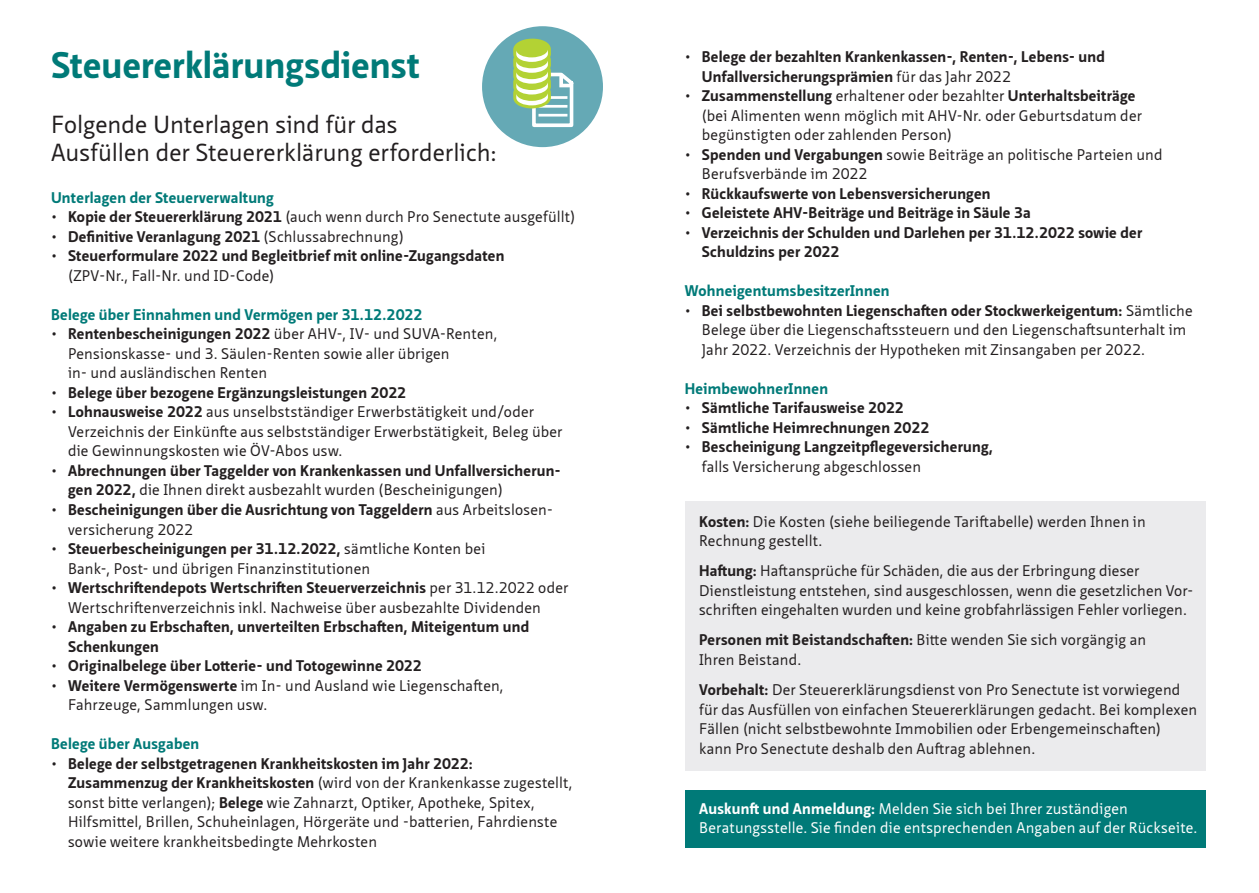
<style>
.page{position:relative;width:1259px;height:893px;background:#fff}
.page>*{position:absolute;margin:0;border:0;box-sizing:border-box;transform-origin:0 0}
.t1{font:700 36px "Neue Sans Pro";letter-spacing:.005em;color:#007a78}
.t2{font:24px/28.8px "Neue Sans Pro";color:#231f20}
.t3{font:15px/19.5px "Neue Sans Pro";letter-spacing:.01em;color:#231f20}
.t4{font:700 15px/19.5px "Neue Sans Pro";letter-spacing:.015em;color:#231f20}
.t5{font:700 15px "Neue Sans Pro";letter-spacing:.015em;color:#007a78}
.t6{font:15px/19.5px "Neue Sans Pro";letter-spacing:.01em;color:#fff}
.s1{font-weight:700}
.s2{font-weight:400}
</style>
<div class="page">
<div style="left:685px;top:502px;width:520px;height:269px;background:#ebebed"></div>
<div style="left:482px;top:26px;width:121px;height:121px;background:#65a9b5;border-radius:50%"></div>
<svg style="left:513px;top:38px;width:61px;height:90px"></svg>
<div style="left:685px;top:790px;width:520px;height:58px;background:#007a78"></div>
<h1 class="t1" style="left:51px;top:42px;width:370px">Steuererklärungsdienst</h1>
<h2 class="t2" style="left:51px;top:109px;width:447px">Folgende Unterlagen sind für das<br>Ausfüllen der Steuererklärung erforderlich:</h2>
<p class="t5" style="left:51px;top:188px;width:224px">Unterlagen der Steuerverwaltung</p>
<p class="t3" style="left:51px;top:207px;width:526px">• <span class="s1">Kopie der Steuererklärung 2021</span> (auch wenn durch Pro Senectute ausgefüllt)</p>
<p class="t4" style="left:51px;top:227px;width:354px"><span class="s2">•</span> Definitive Veranlagung 2021 <span class="s2">(Schlussabrechnung)</span></p>
<p class="t4" style="left:68px;top:246px;width:438px;text-indent:-17px"><span class="s2">•</span> Steuerformulare 2022 und Begleitbrief mit online-Zugangsdaten <span class="s2">(ZPV-Nr., Fall-Nr. und ID-Code)</span></p>
<p class="t5" style="left:51px;top:305px;width:373px">Belege über Einnahmen und Vermögen per 31.12.2022</p>
<p class="t3" style="left:68px;top:324px;width:431px;text-indent:-17px">• <span class="s1">Rentenbescheinigungen 2022</span> über AHV-, IV- und SUVA-Renten,<br>Pensionskasse- und 3. Säulen-Renten sowie aller übrigen<br>in- und ausländischen Renten</p>
<p class="t4" style="left:51px;top:383px;width:357px"><span class="s2">•</span> Belege über bezogene Ergänzungsleistungen 2022</p>
<p class="t3" style="left:68px;top:402px;width:496px;text-indent:-17px">• <span class="s1">Lohnausweise 2022</span> aus unselbstständiger Erwerbstätigkeit und/oder<br>Verzeichnis der Einkünfte aus selbstständiger Erwerbstätigkeit, Beleg über die Gewinnungskosten wie ÖV-Abos usw.</p>
<p class="t4" style="left:68px;top:461px;width:494px;text-indent:-17px"><span class="s2">•</span> Abrechnungen über Taggelder von Krankenkassen und Unfallversicherun&shy;gen 2022, <span class="s2">die Ihnen direkt ausbezahlt wurden (Bescheinigungen)</span></p>
<p class="t4" style="left:68px;top:500px;width:486px;text-indent:-17px"><span class="s2">•</span> Bescheinigungen über die Ausrichtung von Taggeldern <span class="s2">aus Arbeitslosen&shy;versicherung 2022</span></p>
<p class="t3" style="left:68px;top:539px;width:419px;text-indent:-17px">• <span class="s1">Steuerbescheinigungen per 31.12.2022,</span> sämtliche Konten bei<br>Bank-, Post- und übrigen Finanzinstitutionen</p>
<p class="t3" style="left:68px;top:578px;width:502px;text-indent:-17px">• <span class="s1">Wertschriftendepots Wertschriften Steuerverzeichnis</span> per 31.12.2022 oder<br>Wertschriftenverzeichnis inkl. Nachweise über ausbezahlte Dividenden</p>
<p class="t4" style="left:68px;top:617px;width:462px;text-indent:-17px"><span class="s2">•</span> Angaben zu Erbschaften, unverteilten Erbschaften, Miteigentum und<br>Schenkungen</p>
<p class="t4" style="left:51px;top:656px;width:372px"><span class="s2">•</span> Originalbelege über Lotterie- und Totogewinne 2022</p>
<p class="t3" style="left:68px;top:675px;width:437px;text-indent:-17px">• <span class="s1">Weitere Vermögenswerte</span> im In- und Ausland wie Liegenschaften,<br>Fahrzeuge, Sammlungen usw.</p>
<p class="t5" style="left:51px;top:734px;width:150px">Belege über Ausgaben</p>
<p class="t3" style="left:68px;top:753px;width:506px;text-indent:-17px">• <span class="s1">Belege der selbstgetragenen Krankheitskosten im Jahr 2022:<br>Zusammenzug der Krankheitskosten</span> (wird von der Krankenkasse zugestellt, sonst bitte verlangen); <span class="s1">Belege</span> wie Zahnarzt, Optiker, Apotheke, Spitex, Hilfsmittel, Brillen, Schuheinlagen, Hörgeräte und -batterien, Fahrdienste sowie weitere krankheitsbedingte Mehrkosten</p>
<p class="t4" style="left:702px;top:47px;width:405px;text-indent:-17px"><span class="s2">•</span> Belege der bezahlten Krankenkassen-, Renten-, Lebens- und<br>Unfallversicherungsprämien <span class="s2">für das Jahr 2022</span></p>
<p class="t3" style="left:702px;top:86px;width:441px;text-indent:-17px">• <span class="s1">Zusammenstellung</span> erhaltener oder bezahlter <span class="s1">Unterhaltsbeiträge </span>(bei Alimenten wenn möglich mit AHV-Nr. oder Geburtsdatum der begünstigten oder zahlenden Person)</p>
<p class="t3" style="left:702px;top:145px;width:462px;text-indent:-17px">• <span class="s1">Spenden und Vergabungen</span> sowie Beiträge an politische Parteien und<br>Berufsverbände im 2022</p>
<p class="t4" style="left:685px;top:184px;width:307px"><span class="s2">•</span> Rückkaufswerte von Lebensversicherungen</p>
<p class="t4" style="left:685px;top:203px;width:347px"><span class="s2">•</span> Geleistete AHV-Beiträge und Beiträge in Säule 3a</p>
<p class="t4" style="left:702px;top:223px;width:442px;text-indent:-17px"><span class="s2">•</span> Verzeichnis der Schulden und Darlehen per 31.12.2022 sowie der<br>Schuldzins per 2022</p>
<p class="t5" style="left:685px;top:281px;width:206px">WohneigentumsbesitzerInnen</p>
<p class="t3" style="left:702px;top:301px;width:492px;text-indent:-17px">• <span class="s1">Bei selbstbewohnten Liegenschaften oder Stockwerkeigentum:</span> Sämtliche<br>Belege über die Liegenschaftssteuern und den Liegenschaftsunterhalt im<br>Jahr 2022. Verzeichnis der Hypotheken mit Zinsangaben per 2022.</p>
<p class="t5" style="left:685px;top:379px;width:145px">HeimbewohnerInnen</p>
<p class="t4" style="left:685px;top:398px;width:221px"><span class="s2">•</span> Sämtliche Tarifausweise 2022</p>
<p class="t4" style="left:685px;top:418px;width:246px"><span class="s2">•</span> Sämtliche Heimrechnungen 2022</p>
<p class="t4" style="left:702px;top:437px;width:293px;text-indent:-17px"><span class="s2">•</span> Bescheinigung Langzeitpflegeversicherung, <span class="s2">falls Versicherung abgeschlossen</span></p>
<p class="t3" style="left:699px;top:511px;width:448px"><span class="s1">Kosten:</span> Die Kosten (siehe beiliegende Tariftabelle) werden Ihnen in<br>Rechnung gestellt.</p>
<p class="t3" style="left:699px;top:561px;width:496px"><span class="s1">Haftung:</span> Haftansprüche für Schäden, die aus der Erbringung dieser<br>Dienstleistung entstehen, sind ausgeschlossen, wenn die gesetzlichen Vor&shy;schriften eingehalten wurden und keine grobfahrlässigen Fehler vorliegen.</p>
<p class="t3" style="left:699px;top:630px;width:448px"><span class="s1">Personen mit Beistandschaften:</span> Bitte wenden Sie sich vorgängig an<br>Ihren Beistand.</p>
<p class="t3" style="left:699px;top:680px;width:499px"><span class="s1">Vorbehalt:</span> Der Steuererklärungsdienst von Pro Senectute ist vorwiegend für das Ausfüllen von einfachen Steuererklärungen gedacht. Bei komplexen Fällen (nicht selbstbewohnte Immobilien oder Erbengemeinschaften) kann Pro Senectute deshalb den Auftrag ablehnen.</p>
<p class="t6" style="left:699px;top:798px;width:500px"><span class="s1">Auskunft und Anmeldung:</span> Melden Sie sich bei Ihrer zuständigen<br>Beratungsstelle. Sie finden die entsprechenden Angaben auf der Rückseite.</p>
</div>
